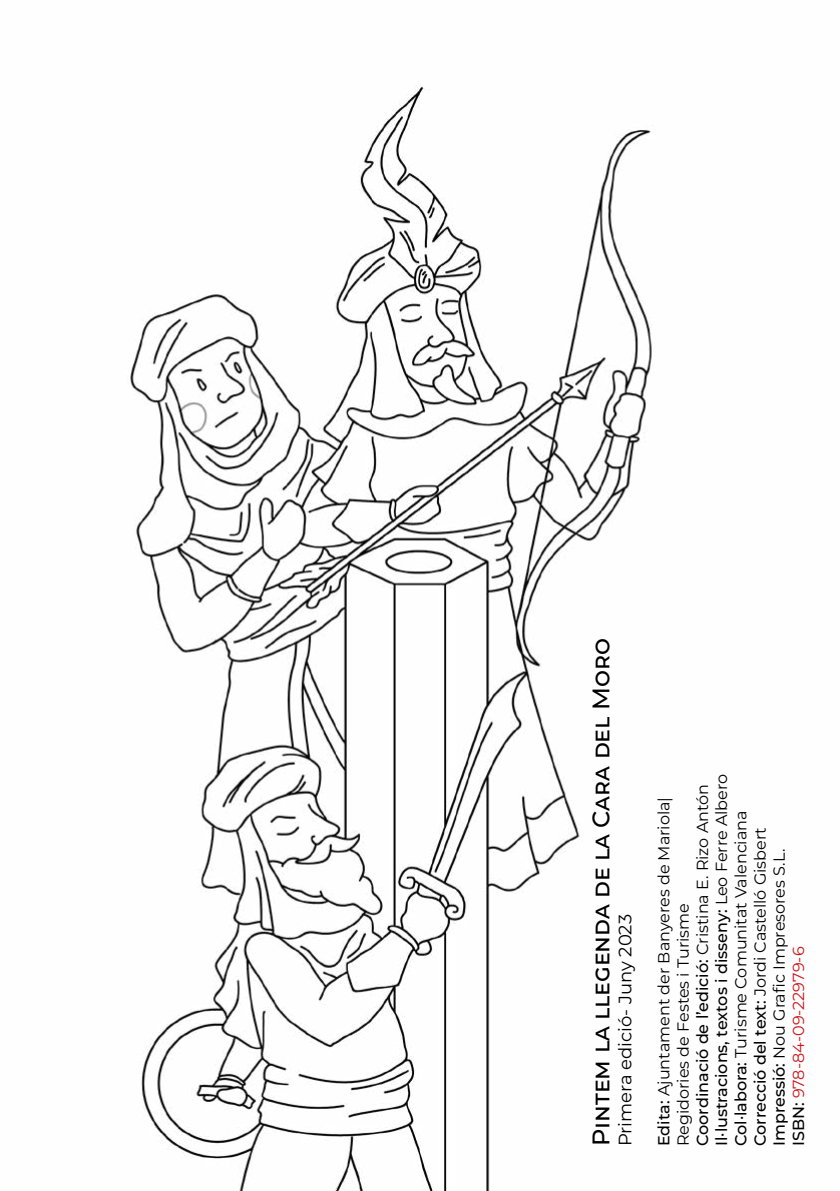
<style>
.page{position:relative;width:840px;height:1191px;background:#fff}
.page>*{position:absolute;margin:0;border:0;box-sizing:border-box;transform-origin:0 0}
.t1{font:500 24px "Montserrat";color:#000}
.t2{font:18px "Montserrat";color:#000}
.t3{font:16px/19.2px "Montserrat";color:#000}
.s1{font-weight:500}
.s2{color:#cd1619}
</style>
<div class="page">
<img style="left:130px;top:85px;width:524px;height:1106px">
<h1 class="t1" style="left:584px;top:1146px;width:509px;rotate:-90deg">Pintem la llegenda de la Cara del Moro</h1>
<p class="t2" style="left:612px;top:1146px;width:233px;rotate:-90deg">Primera edició- Juny 2023</p>
<p class="t3" style="left:653px;top:1146px;width:374px;rotate:-90deg"><span class="s1">Edita:</span> Ajuntament der Banyeres de Mariola| Regidories de Festes i Turisme<br><span class="s1">Coordinació de l’edició:</span> Cristina E. Rizo Antón <span class="s1">Il·lustracions, textos i disseny:</span> Leo Ferre Albero <span class="s1">Col·labora:</span> Turisme Comunitat Valenciana <span class="s1">Correcció del text:</span> Jordi Castelló Gisbert <span class="s1">Impressió:</span> Nou Grafic Impresores S.L.<br><span class="s1">ISBN:</span> <span class="s2">978-84-09-22979-6</span></p>
</div>
